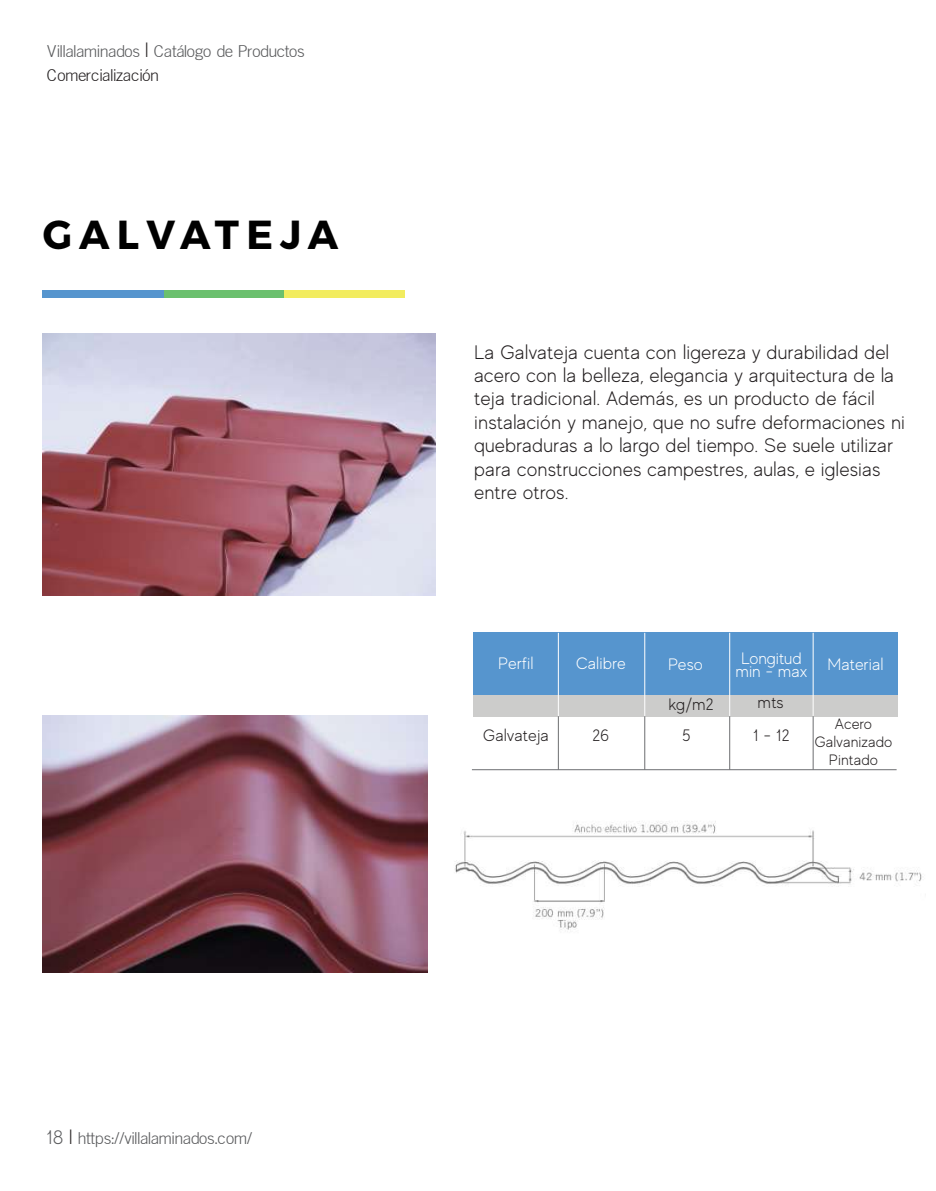
<style>
.page{position:relative;width:936px;height:1191px;background:#fff}
.page>*{position:absolute;margin:0;border:0;box-sizing:border-box;transform-origin:0 0}
.t1{font:40.5px "Trueno Bd";letter-spacing:.185em;color:#000}
.t2{font:300 19.5px/23.4px "MADE Evolve Sans";color:#231f20}
.t3{font:16.5px/23.5px "Tradition Sans X Light";color:#58595b}
.t4{font:300 16.5px/13.5px "MADE Evolve Sans";color:#fff;text-align:center}
.t5{font:300 16.5px "MADE Evolve Sans";letter-spacing:.01em;color:#231f20}
.t6{font:300 15px/18px "MADE Evolve Sans";color:#231f20;text-align:center}
.s1{font-size:19.5px;color:#231f20}
.s2{color:#231f20}
.s3{font-family:"MADE Evolve Sans";font-weight:300;font-size:19.5px}
</style>
<div class="page">
<div style="left:283px;top:290px;width:121px;height:7px;background:#f2ec5a"></div>
<div style="left:164px;top:290px;width:119px;height:7px;background:#67be6a"></div>
<div style="left:43px;top:290px;width:121px;height:7px;background:#5192cd"></div>
<div style="left:473px;top:633px;width:85px;height:62px;background:#5192cd"></div>
<div style="left:558px;top:633px;width:85px;height:62px;background:#5192cd"></div>
<div style="left:643px;top:633px;width:85px;height:62px;background:#5192cd"></div>
<div style="left:728px;top:633px;width:85px;height:62px;background:#5192cd"></div>
<div style="left:813px;top:633px;width:85px;height:62px;background:#5192cd"></div>
<hr style="left:472px;top:769px;width:424px;height:1px;background:#6d6e71">
<div style="left:473px;top:695px;width:425px;height:21px;background:#cccccb"></div>
<hr style="left:558px;top:633px;width:1px;height:83px;background:#fff">
<hr style="left:558px;top:716px;width:1px;height:53px;background:#6d6e71">
<hr style="left:644px;top:633px;width:1px;height:83px;background:#fff">
<hr style="left:644px;top:716px;width:1px;height:53px;background:#6d6e71">
<hr style="left:729px;top:633px;width:1px;height:83px;background:#fff">
<hr style="left:729px;top:716px;width:1px;height:53px;background:#6d6e71">
<hr style="left:812px;top:633px;width:1px;height:83px;background:#fff">
<hr style="left:812px;top:716px;width:1px;height:53px;background:#6d6e71">
<img style="left:43px;top:334px;width:393px;height:262px">
<img style="left:43px;top:716px;width:384px;height:256px">
<img style="left:455px;top:821px;width:467px;height:109px">
<p class="t3" style="left:47px;top:39px;width:258px">Villalaminados <span class="s1">|</span> Catálogo de Productos<br><span class="s2">Comercialización</span></p>
<h1 class="t1" style="left:43px;top:209px;width:297px">GALVATEJA</h1>
<p class="t2" style="left:474px;top:340px;width:432px">La Galvateja cuenta con ligereza y durabilidad del acero con la belleza, elegancia y arquitectura de la teja tradicional. Además, es un producto de fácil instalación y manejo, que no sufre deformaciones ni quebraduras a lo largo del tiempo. Se suele utilizar para construcciones campestres, aulas, e iglesias entre otros.</p>
<p class="t4" style="left:735px;top:650px;width:73px">Longitud min - max</p>
<p class="t4" style="left:498px;top:656px;width:37px">Perfil</p>
<p class="t4" style="left:576px;top:656px;width:51px">Calibre</p>
<p class="t4" style="left:668px;top:657px;width:36px">Peso</p>
<p class="t4" style="left:827px;top:657px;width:58px">Material</p>
<p class="t5" style="left:668px;top:694px;width:47px">kg/m2</p>
<p class="t5" style="left:757px;top:692px;width:28px">mts</p>
<p class="t5" style="left:483px;top:725px;width:67px">Galvateja</p>
<p class="t6" style="left:814px;top:714px;width:79px">Acero<br>Galvanizado<br>Pintado</p>
<p class="t5" style="left:592px;top:725px;width:18px">26</p>
<p class="t5" style="left:682px;top:725px;width:10px">5</p>
<p class="t5" style="left:753px;top:725px;width:38px">1 - 12</p>
<p class="t3" style="left:46px;top:1125px;width:207px"><span class="s3">18</span> <span class="s1">|</span> https://villalaminados.com/</p>
</div>
